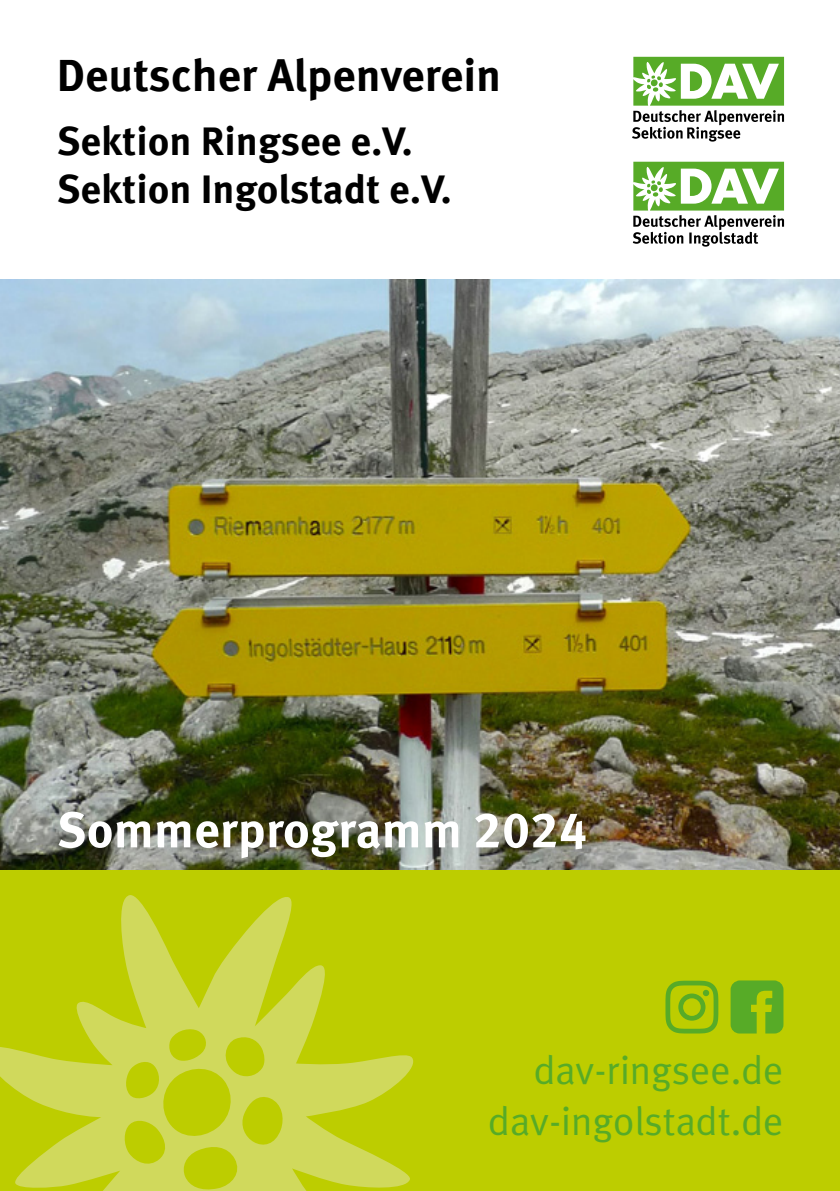
<style>
.page{position:relative;width:840px;height:1191px;background:#fff}
.page>*{position:absolute;margin:0;border:0;box-sizing:border-box;transform-origin:0 0}
.t1{font:700 50px "Meta Offc";color:#fff}
.t2{font:700 45.2px "Meta Offc";color:#000}
.t3{font:700 40px/48px "Meta Offc";color:#000}
.t4{font:40px "Meta Plus Normal";color:#57ab27}
</style>
<div class="page">
<div style="left:0;top:718px;width:839px;height:473px;background:#bdcd00"></div>
<svg style="left:0;top:895px;width:414px;height:296px"></svg>
<svg style="left:633px;top:56px;width:152px;height:66px"></svg>
<svg style="left:632px;top:57px;width:151px;height:85px"></svg>
<svg style="left:633px;top:161px;width:152px;height:66px"></svg>
<svg style="left:632px;top:162px;width:151px;height:85px"></svg>
<svg style="left:730px;top:980px;width:53px;height:53px"></svg>
<svg style="left:665px;top:980px;width:53px;height:53px"></svg>
<svg style="left:702px;top:989px;width:6px;height:7px"></svg>
<img style="left:0;top:279px;width:839px;height:590px">
<p class="t2" style="left:57px;top:48px;width:446px">Deutscher Alpenverein</p>
<p class="t3" style="left:57px;top:118px;width:396px">Sektion Ringsee e.V.<br>Sektion Ingolstadt e.V.</p>
<p class="t1" style="left:57px;top:800px;width:532px">Sommerprogramm 2024</p>
<p class="t4" style="left:533px;top:1047px;width:251px">dav-ringsee.de</p>
<p class="t4" style="left:488px;top:1097px;width:296px">dav-ingolstadt.de</p>
</div>
